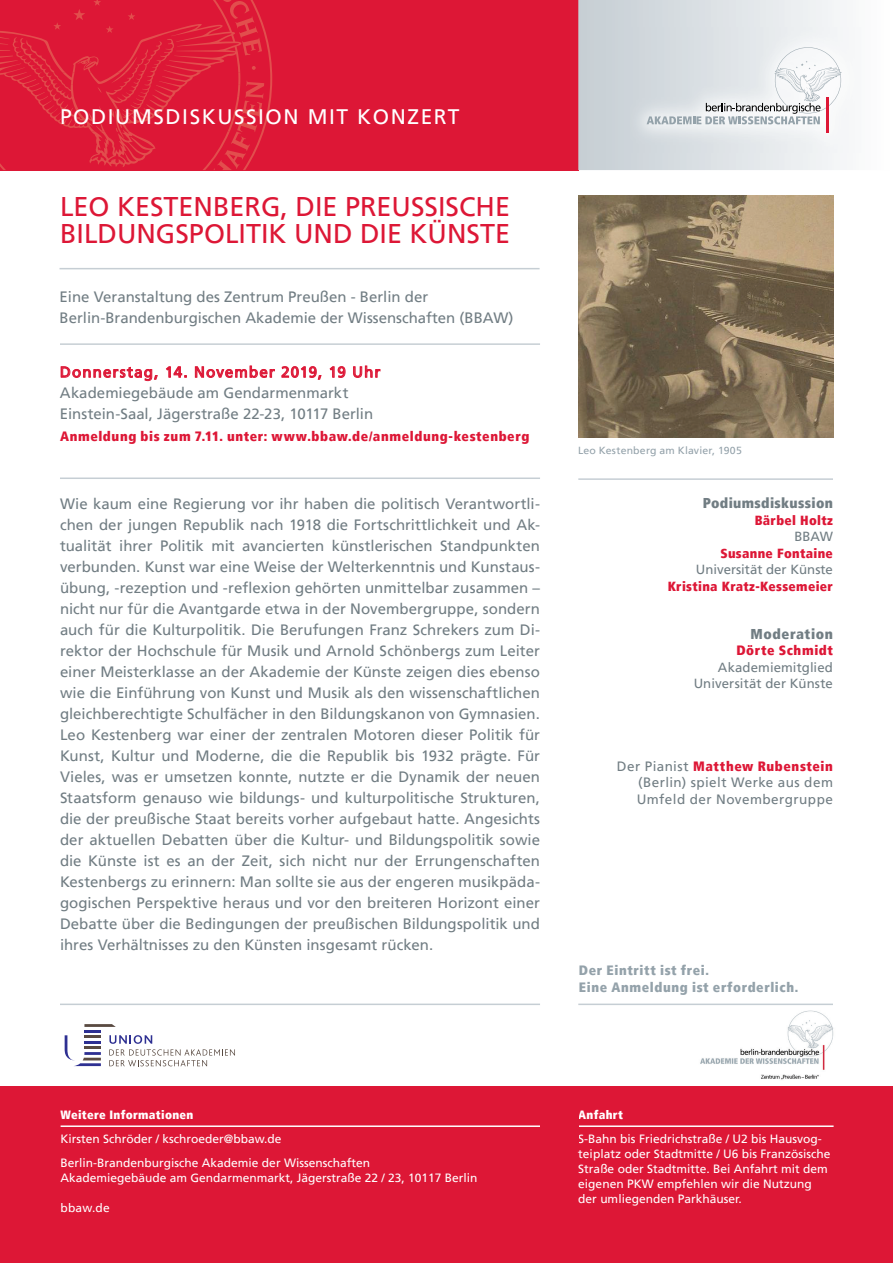
<style>
.page{position:relative;width:893px;height:1263px;background:#fff}
.page>*{position:absolute;margin:0;border:0;box-sizing:border-box;transform-origin:0 0}
.t1{font:27px/27px "Frutiger LT";color:#dd1736}
.t2{font:21px "Frutiger LT";letter-spacing:.075em;color:#fff}
.t3{font:15px/21px "Frutiger LT";color:#717d83}
.t4{font:15px "Frutiger LT";letter-spacing:.08em;color:#dd1736}
.t5{font:900 condensed 14.25px "Frutiger LT";letter-spacing:.025em;color:#717d83}
.t6{font:13.5px/16.5px "Frutiger LT";letter-spacing:.03em;color:#717d83;text-align:justify}
.t7{font:900 condensed 13.5px "Frutiger LT";letter-spacing:.045em;color:#dd1736}
.t8{font:900 condensed 13.5px/16.5px "Frutiger LT";letter-spacing:.045em;color:#94a2aa}
.t9{font:13.2px/16.5px "Frutiger LT";color:#717d83;text-align:right}
.t10{font:900 condensed 13.2px "Frutiger LT";letter-spacing:.025em;color:#dd1736}
.t11{font:12px/15px "Frutiger LT";color:#fff}
.t12{font:900 condensed 12px "Frutiger LT";letter-spacing:.025em;color:#fff}
.t13{font:10.35px "Frutiger LT";letter-spacing:.02em;color:#94a2aa}
.s1{font-weight:900;font-stretch:condensed;color:#dd1736}
</style>
<div class="page">
<hr style="left:60px;top:268px;width:480px;height:1px;background:#c6ced4">
<hr style="left:60px;top:343px;width:480px;height:2px;background:#c6ced4">
<div style="left:0;top:0;width:578px;height:170px;background:#dd1736"></div>
<svg style="left:0;top:0;width:272px;height:170px"></svg>
<svg style="left:578px;top:0;width:262px;height:170px;background:#d5dadf"></svg>
<img style="left:627px;top:27px;width:216px;height:126px">
<hr style="left:826px;top:97px;width:2px;height:36px;background:#dd1736">
<svg style="left:647px;top:47px;width:194px;height:77px"></svg>
<hr style="left:60px;top:477px;width:480px;height:2px;background:#c6ced4">
<svg style="left:61px;top:366px;width:97px;height:15px"></svg>
<svg style="left:166px;top:366px;width:21px;height:12px"></svg>
<svg style="left:195px;top:366px;width:80px;height:12px"></svg>
<svg style="left:282px;top:366px;width:40px;height:14px"></svg>
<svg style="left:330px;top:366px;width:16px;height:12px"></svg>
<svg style="left:353px;top:366px;width:27px;height:12px"></svg>
<div style="left:0;top:1087px;width:893px;height:176px;background:#dd1736"></div>
<hr style="left:61px;top:1125px;width:773px;height:2px;background:#fff">
<div style="left:540px;top:1101px;width:38px;height:47px;background:#dd1736"></div>
<hr style="left:60px;top:1003px;width:480px;height:2px;background:#c6ced4">
<hr style="left:578px;top:1003px;width:255px;height:2px;background:#c6ced4">
<img style="left:578px;top:196px;width:256px;height:242px">
<hr style="left:578px;top:478px;width:255px;height:2px;background:#c6ced4">
<svg style="left:65px;top:1024px;width:170px;height:42px"></svg>
<hr style="left:84px;top:1035px;width:17px;height:3px;background:#594a41">
<hr style="left:84px;top:1041px;width:17px;height:3px;background:#2e3092">
<img style="left:700px;top:1010px;width:134px;height:70px">
<h2 class="t2" style="left:60px;top:104px;width:401px">PODIUMSDISKUSSION MIT KONZERT</h2>
<h1 class="t1" style="left:60px;top:193px;width:452px">LEO KESTENBERG, DIE PREUSSISCHE<br>BILDUNGSPOLITIK UND DIE KÜNSTE</h1>
<p class="t3" style="left:60px;top:286px;width:455px">Eine Veranstaltung des Zentrum Preußen - Berlin der<br>Berlin-Brandenburgischen Akademie der Wissenschaften (BBAW)</p>
<p class="t4" style="left:60px;top:363px;width:322px">Donnerstag, 14. November 2019, 19 Uhr</p>
<p class="t3" style="left:60px;top:383px;width:315px">Akademiegebäude am Gendarmenmarkt<br>Einstein-Saal, Jägerstraße 22-23, 10117 Berlin</p>
<p class="t7" style="left:60px;top:428px;width:471px">Anmeldung bis zum 7.11. unter: www.bbaw.de/anmeldung-kestenberg</p>
<p class="t3" style="left:60px;top:494px;width:482px;text-align:justify">Wie kaum eine Regierung vor ihr haben die politisch Verantwortli&shy;chen der jungen Republik nach 1918 die Fortschrittlichkeit und Ak&shy;tualität ihrer Politik mit avancierten künstlerischen Standpunkten verbunden. Kunst war eine Weise der Welterkenntnis und Kunstaus&shy;übung, -rezeption und -reflexion gehörten unmittelbar zusammen – nicht nur für die Avantgarde etwa in der Novembergruppe, sondern auch für die Kulturpolitik. Die Berufungen Franz Schrekers zum Di&shy;rektor der Hochschule für Musik und Arnold Schönbergs zum Leiter einer Meisterklasse an der Akademie der Künste zeigen dies ebenso wie die Einführung von Kunst und Musik als den wissenschaftlichen gleichberechtigte Schulfächer in den Bildungskanon von Gymnasien.<br>Leo Kestenberg war einer der zentralen Motoren dieser Politik für Kunst, Kultur und Moderne, die die Republik bis 1932 prägte. Für Vieles, was er umsetzen konnte, nutzte er die Dynamik der neuen Staatsform genauso wie bildungs- und kulturpolitische Strukturen, die der preußische Staat bereits vorher aufgebaut hatte. Angesichts der aktuellen Debatten über die Kultur- und Bildungspolitik sowie die Künste ist es an der Zeit, sich nicht nur der Errungenschaften Kestenbergs zu erinnern: Man sollte sie aus der engeren musikpäda&shy;gogischen Perspektive heraus und vor den breiteren Horizont einer Debatte über die Bedingungen der preußischen Bildungspolitik und ihres Verhältnisses zu den Künsten insgesamt rücken.</p>
<p class="t13" style="left:578px;top:444px;width:165px">Leo Kestenberg am Klavier, 1905</p>
<p class="t5" style="left:703px;top:494px;width:132px">Podiumsdiskussion</p>
<p class="t10" style="left:755px;top:512px;width:80px">Bärbel Holtz</p>
<p class="t9" style="left:794px;top:528px;width:40px">BBAW</p>
<p class="t10" style="left:720px;top:545px;width:114px">Susanne Fontaine</p>
<p class="t9" style="left:696px;top:561px;width:139px">Universität der Künste</p>
<p class="t10" style="left:668px;top:578px;width:167px">Kristina Kratz-Kessemeier</p>
<p class="t5" style="left:750px;top:625px;width:84px">Moderation</p>
<p class="t7" style="left:736px;top:642px;width:98px">Dörte Schmidt</p>
<p class="t9" style="left:694px;top:659px;width:141px">Akademiemitglied<br>Universität der Künste</p>
<p class="t6" style="left:637px;top:758px;width:198px;text-indent:-20px">Der Pianist <span class="s1">Matthew Rubenstein </span>(Berlin) spielt Werke aus dem Umfeld der Novembergruppe</p>
<p class="t8" style="left:579px;top:962px;width:221px">Der Eintritt ist frei.<br>Eine Anmeldung ist erforderlich.</p>
<p class="t12" style="left:61px;top:1107px;width:134px">Weitere Informationen</p>
<p class="t11" style="left:61px;top:1127px;width:311px;line-height:24px">Kirsten Schröder / kschroeder@bbaw.de<br>Berlin-Brandenburgische Akademie der Wissenschaften</p>
<p class="t11" style="left:61px;top:1170px;width:418px">Akademiegebäude am Gendarmenmarkt, Jägerstraße 22 / 23, 10117 Berlin</p>
<p class="t11" style="left:61px;top:1200px;width:51px">bbaw.de</p>
<p class="t12" style="left:578px;top:1107px;width:46px">Anfahrt</p>
<p class="t11" style="left:578px;top:1131px;width:254px">S-Bahn bis Friedrichstraße / U2 bis Hausvog&shy;teiplatz oder Stadtmitte / U6 bis Französische Straße oder Stadtmitte. Bei Anfahrt mit dem eigenen PKW empfehlen wir die Nutzung der umliegenden Parkhäuser.</p>
</div>
